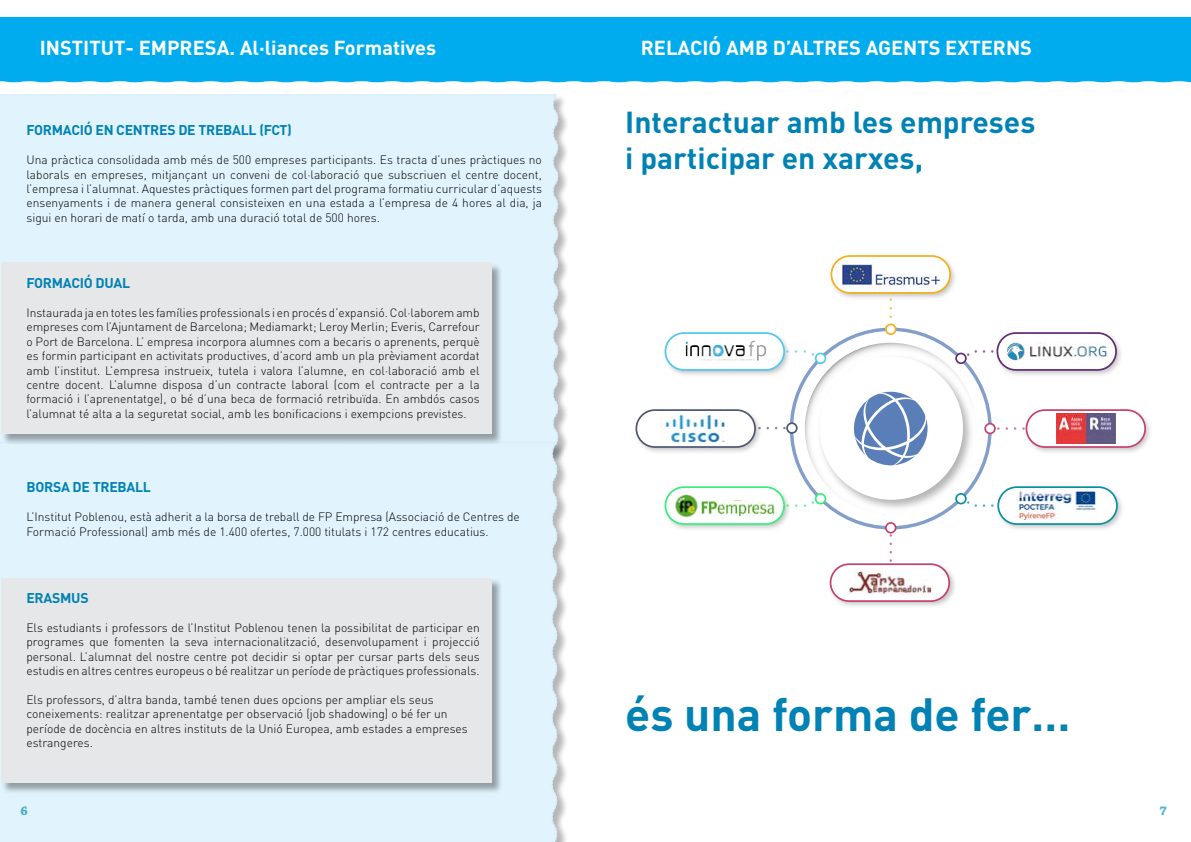
<style>
.page{position:relative;width:1191px;height:842px;background:#fff}
.page>*{position:absolute;margin:0;border:0;box-sizing:border-box;transform-origin:0 0}
.t1{font:700 46px "DIN Pro";color:#0082b4}
.t2{font:700 30px/36px "DIN Pro";color:#0082b4}
.t3{font:700 20px "DIN Pro";color:#fff}
.t4{font:700 14px "DIN Pro";letter-spacing:-.02em;color:#0082b4}
.t5{font:700 13.2px "Chaparral Pro";color:#4aaacd}
.t6{font:700 13.2px "Chaparral Pro";color:#46b3da}
.t7{font:300 12px/14.4px "DIN Pro";color:#000;text-align:justify}
</style>
<div class="page">
<div style="left:0;top:94px;width:558px;height:349px;background:#e1f4fd"></div>
<div style="left:0;top:442px;width:557px;height:400px;background:#e1f4fd"></div>
<div style="left:1px;top:263px;width:501px;height:182px;background:#000;opacity:.35"></div>
<div style="left:1px;top:263px;width:491px;height:171px;background:#e6e7e8"></div>
<div style="left:1px;top:578px;width:501px;height:216px;background:#000;opacity:.35"></div>
<div style="left:1px;top:578px;width:491px;height:204px;background:#e6e7e8"></div>
<div style="left:0;top:17px;width:1191px;height:65px;background:#00aced"></div>
<img style="left:667px;top:335px;width:121px;height:40px">
<img style="left:999px;top:335px;width:122px;height:40px">
<img style="left:1028px;top:412px;width:122px;height:40px">
<img style="left:1000px;top:486px;width:122px;height:43px">
<img style="left:832px;top:566px;width:123px;height:40px">
<img style="left:667px;top:489px;width:122px;height:40px">
<img style="left:638px;top:412px;width:122px;height:40px">
<img style="left:833px;top:258px;width:122px;height:40px">
<div style="left:998px;top:487px;width:119px;height:37px;background:#fff;border-radius:18px"></div>
<img style="left:1018px;top:489px;width:79px;height:31px">
<div style="left:636px;top:410px;width:119px;height:37px;background:#fff;border-radius:18px"></div>
<img style="left:661px;top:412px;width:65px;height:31px">
<div style="left:665px;top:333px;width:119px;height:37px;background:#fff;border-radius:18px"></div>
<div style="left:664px;top:332px;width:121px;height:39px;border:2px solid #4fc8f0;border-radius:18px"></div>
<img style="left:685px;top:340px;width:81px;height:21px">
<svg style="left:889px;top:294px;width:3px;height:23px"></svg>
<img style="left:831px;top:256px;width:119px;height:37px;border-radius:18px">
<div style="left:997px;top:486px;width:120px;height:39px;border:2px solid #09909f;border-radius:18px"></div>
<div style="left:830px;top:564px;width:119px;height:37px;background:#fff;border-radius:18px"></div>
<div style="left:829px;top:563px;width:121px;height:39px;border:2px solid #c5416d;border-radius:18px"></div>
<img style="left:847px;top:571px;width:85px;height:25px">
<div style="left:665px;top:487px;width:119px;height:37px;background:#fff;border-radius:18px"></div>
<div style="left:664px;top:486px;width:121px;height:39px;border:2px solid #37ee7c;border-radius:18px"></div>
<img style="left:675px;top:494px;width:23px;height:23px;border-radius:12px">
<img style="left:699px;top:501px;width:77px;height:15px">
<div style="left:1026px;top:410px;width:119px;height:37px;background:#fff;border-radius:18px"></div>
<div style="left:1025px;top:409px;width:121px;height:39px;border:2px solid #c6426e;border-radius:18px"></div>
<img style="left:1056px;top:414px;width:59px;height:29px">
<div style="left:997px;top:333px;width:119px;height:37px;background:#fff;border-radius:18px"></div>
<div style="left:996px;top:332px;width:121px;height:39px;border:2px solid #642b73;border-radius:18px"></div>
<img style="left:1007px;top:342px;width:99px;height:15px">
<div style="left:830px;top:255px;width:121px;height:39px;border:2px solid #f5af19;border-radius:18px"></div>
<svg style="left:805px;top:343px;width:171px;height:171px"></svg>
<img style="left:813px;top:350px;width:164px;height:164px">
<div style="left:819px;top:356px;width:144px;height:144px;background:#fff;border-radius:50%"></div>
<svg style="left:755px;top:422px;width:42px;height:12px"></svg>
<svg style="left:736px;top:350px;width:90px;height:14px"></svg>
<svg style="left:955px;top:350px;width:87px;height:14px"></svg>
<svg style="left:984px;top:423px;width:73px;height:11px"></svg>
<svg style="left:955px;top:493px;width:87px;height:14px"></svg>
<svg style="left:885px;top:522px;width:11px;height:64px"></svg>
<svg style="left:736px;top:493px;width:90px;height:14px"></svg>
<svg style="left:885px;top:324px;width:12px;height:11px"></svg>
<svg style="left:854px;top:391px;width:74px;height:75px"></svg>
<div style="left:635px;top:409px;width:121px;height:39px;border:2px solid #4d5973;border-radius:18px"></div>
<h3 class="t3" style="left:40px;top:34px;width:398px">INSTITUT- EMPRESA. Al·liances Formatives</h3>
<h3 class="t3" style="left:641px;top:34px;width:393px">RELACIÓ AMB D’ALTRES AGENTS EXTERNS</h3>
<p class="t4" style="left:26px;top:121px;width:267px">FORMACIÓ EN CENTRES DE TREBALL (FCT)</p>
<p class="t7" style="left:26px;top:152px;width:517px">Una pràctica consolidada amb més de 500 empreses participants. Es tracta d’unes pràctiques no laborals en empreses, mitjançant un conveni de col·laboració que subscriuen el centre docent, l’empresa i l’alumnat. Aquestes pràctiques formen part del programa formatiu curricular d’aquests ensenyaments i de manera general consisteixen en una estada a l’empresa de 4 hores al dia, ja sigui en horari de matí o tarda, amb una duració total de 500 hores.</p>
<p class="t4" style="left:26px;top:274px;width:105px">FORMACIÓ DUAL</p>
<p class="t7" style="left:26px;top:305px;width:455px">Instaurada ja en totes les famílies professionals i en procés d’expansió. Col·laborem amb empreses com l’Ajuntament de Barcelona; Mediamarkt; Leroy Merlin; Everis, Carrefour o Port de Barcelona. L’ empresa incorpora alumnes com a becaris o aprenents, perquè es formin participant en activitats productives, d’acord amb un pla prèviament acordat amb l’institut. L’empresa instrueix, tutela i valora l’alumne, en col·laboració amb el centre docent. L’alumne disposa d’un contracte laboral (com el contracte per a la formació i l’aprenentatge), o bé d’una beca de formació retribuïda. En ambdós casos l’alumnat té alta a la seguretat social, amb les bonificacions i exempcions previstes.</p>
<p class="t4" style="left:26px;top:478px;width:126px">BORSA DE TREBALL</p>
<p class="t7" style="left:26px;top:509px;width:495px">L’Institut Poblenou, està adherit a la borsa de treball de FP Empresa (Associació de Centres de<br>Formació Professional) amb més de 1.400 ofertes, 7.000 titulats i 172 centres educatius.</p>
<p class="t4" style="left:26px;top:589px;width:64px">ERASMUS</p>
<p class="t7" style="left:26px;top:620px;width:455px">Els estudiants i professors de l’Institut Poblenou tenen la possibilitat de participar en programes que fomenten la seva internacionalització, desenvolupament i projecció personal. L’alumnat del nostre centre pot decidir si optar per cursar parts dels seus estudis en altres centres europeus o bé realitzar un període de pràctiques professionals.</p>
<p class="t7" style="left:26px;top:692px;width:443px;text-align:left">Els professors, d’altra banda, també tenen dues opcions per ampliar els seus coneixements: realitzar aprenentatge per observació (job shadowing) o bé fer un període de docència en altres instituts de la Unió Europea, amb estades a empreses estrangeres.</p>
<h2 class="t2" style="left:625px;top:103px;width:412px">Interactuar amb les empreses i participar en xarxes,</h2>
<h1 class="t1" style="left:625px;top:683px;width:447px">és una forma de fer…</h1>
<p class="t5" style="left:21px;top:803px;width:9px">6</p>
<p class="t6" style="left:1159px;top:803px;width:9px">7</p>
</div>
